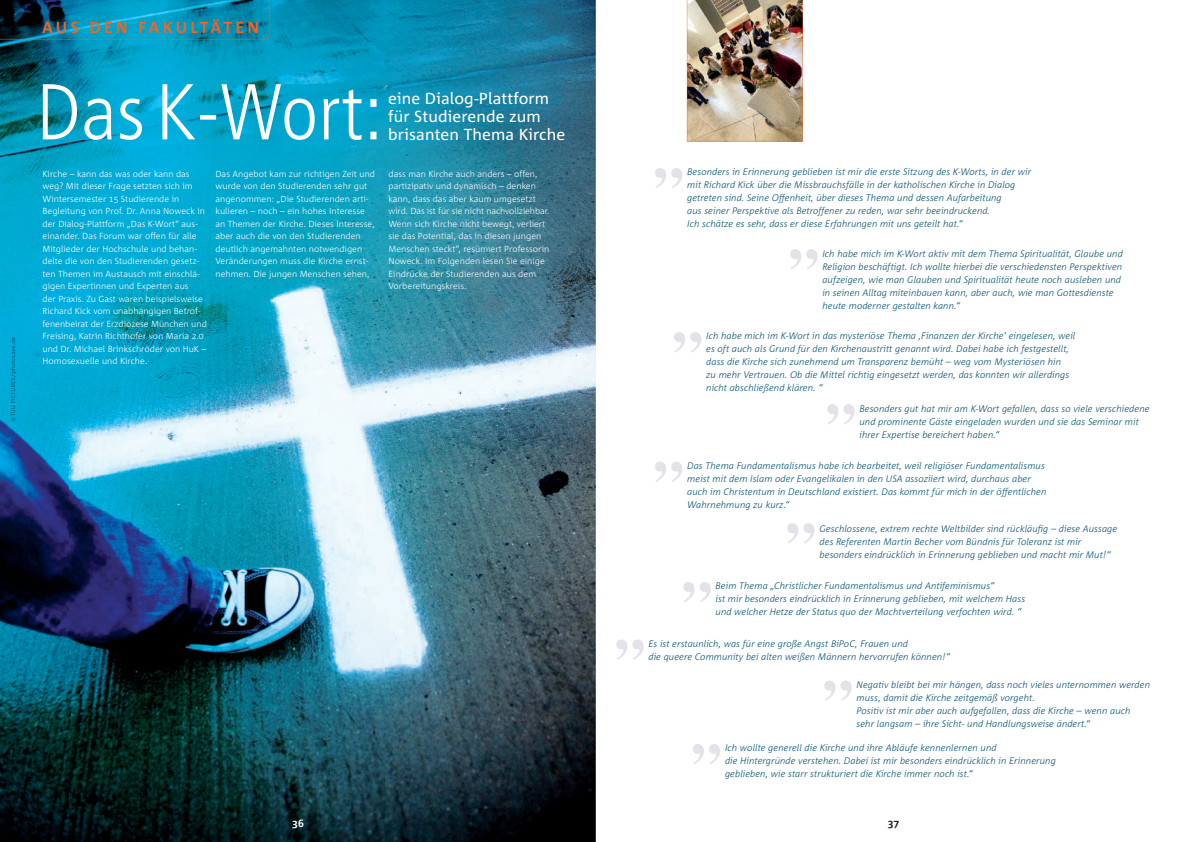
<style>
.page{position:relative;width:1191px;height:842px;background:#fff}
.page>*{position:absolute;margin:0;border:0;box-sizing:border-box;transform-origin:0 0}
.t1{font:16px/18px "Corpid";letter-spacing:.01em;color:#fff}
.t2{font:700 16px "Corpid";letter-spacing:.2em;color:#f36421}
.t3{font:700 10.5px "Corpid";color:#231f20}
.t4{font:700 10.5px "Corpid";color:#fff}
.t5{font:italic 300 9.5px/13px "Corpid";letter-spacing:.005em;color:#0b5575}
.t6{font:300 8.8px/12.5px "Corpid";letter-spacing:.005em;color:#fff}
</style>
<div class="page">
<img style="left:385px;top:0;width:210px;height:842px">
<img style="left:0;top:0;width:385px;height:101px">
<img style="left:350px;top:101px;width:35px;height:741px">
<img style="left:0;top:101px;width:70px;height:741px">
<img style="left:70px;top:140px;width:280px;height:702px">
<svg style="left:0;top:0;width:269px;height:39px;background:#027b9e"></svg>
<img style="left:43px;top:84px;width:333px;height:56px">
<svg style="left:655px;top:168px;width:27px;height:20px"></svg>
<svg style="left:790px;top:249px;width:27px;height:20px"></svg>
<svg style="left:674px;top:332px;width:27px;height:20px"></svg>
<svg style="left:827px;top:404px;width:27px;height:20px"></svg>
<svg style="left:655px;top:462px;width:27px;height:20px"></svg>
<svg style="left:787px;top:523px;width:27px;height:20px"></svg>
<svg style="left:683px;top:582px;width:27px;height:20px"></svg>
<svg style="left:616px;top:639px;width:27px;height:21px"></svg>
<svg style="left:693px;top:744px;width:27px;height:20px"></svg>
<img style="left:687px;top:0;width:115px;height:141px">
<svg style="left:824px;top:681px;width:27px;height:20px"></svg>
<img style="left:10px;top:337px;width:6px;height:84px">
<h1 class="t2" style="left:42px;top:19px;width:218px">AUS DEN FAKULTÄTEN</h1>
<h1 class="t1" style="left:388px;top:90px;width:178px">eine Dialog-Plattform für Studierende zum brisanten Thema Kirche</h1>
<p class="t6" style="left:43px;top:168px;width:166px">Kirche – kann das was oder kann das weg? Mit dieser Frage setzten sich im Wintersemester 15 Studierende in Begleitung von Prof. Dr. Anna Noweck in der Dialog-Plattform „Das K-Wort“ aus&shy;einander. Das Forum war offen für alle Mitglieder der Hochschule und behan&shy;delte die von den Studierenden gesetz&shy;ten Themen im Austausch mit einschlä&shy;gigen Expertinnen und Experten aus<br>der Praxis. Zu Gast waren beispielsweise Richard Kick vom unabhängigen Betrof&shy;fenenbeirat der Erzdiözese München und Freising, Katrin Richthofer von Maria 2.0 und Dr. Michael Brinkschröder von HuK – Homosexuelle und Kirche.</p>
<p class="t6" style="left:215px;top:168px;width:161px">Das Angebot kam zur richtigen Zeit und wurde von den Studierenden sehr gut angenommen: „Die Studierenden arti&shy;kulieren – noch – ein hohes Interesse an Themen der Kirche. Dieses Interesse, aber auch die von den Studierenden deutlich angemahnten notwendigen Veränderungen muss die Kirche ernst&shy;nehmen. Die jungen Menschen sehen,</p>
<p class="t6" style="left:388px;top:168px;width:163px">dass man Kirche auch anders – offen, partizipativ und dynamisch – denken kann, dass das aber kaum umgesetzt wird. Das ist für sie nicht nachvollziehbar.<br>Wenn sich Kirche nicht bewegt, verliert sie das Potential, das in diesen jungen Menschen steckt“, resümiert Professorin Noweck. Im Folgenden lesen Sie einige Eindrücke der Studierenden aus dem Vorbereitungskreis.</p>
<p class="t5" style="left:687px;top:166px;width:345px">Besonders in Erinnerung geblieben ist mir die erste Sitzung des K-Worts, in der wir mit Richard Kick über die Missbrauchsfälle in der katholischen Kirche in Dialog getreten sind. Seine Offenheit, über dieses Thema und dessen Aufarbeitung<br>aus seiner Perspektive als Betroffener zu reden, war sehr beeindruckend.<br>Ich schätze es sehr, dass er diese Erfahrungen mit uns geteilt hat.“</p>
<p class="t5" style="left:822px;top:247px;width:302px">Ich habe mich im K-Wort aktiv mit dem Thema Spiritualität, Glaube und Religion beschäftigt. Ich wollte hierbei die verschiedensten Perspektiven aufzeigen, wie man Glauben und Spiritualität heute noch ausleben und in seinen Alltag miteinbauen kann, aber auch, wie man Gottesdienste heute moderner gestalten kann.“</p>
<p class="t5" style="left:706px;top:330px;width:371px">Ich habe mich im K-Wort in das mysteriöse Thema ‚Finanzen der Kirche‘ eingelesen, weil es oft auch als Grund für den Kirchenaustritt genannt wird. Dabei habe ich festgestellt, dass die Kirche sich zunehmend um Transparenz bemüht – weg vom Mysteriösen hin<br>zu mehr Vertrauen. Ob die Mittel richtig eingesetzt werden, das konnten wir allerdings nicht abschließend klären. “</p>
<p class="t5" style="left:859px;top:402px;width:292px">Besonders gut hat mir am K-Wort gefallen, dass so viele verschiedene und prominente Gäste eingeladen wurden und sie das Seminar mit ihrer Expertise bereichert haben.“</p>
<p class="t5" style="left:687px;top:459px;width:361px">Das Thema Fundamentalismus habe ich bearbeitet, weil religiöser Fundamentalismus meist mit dem Islam oder Evangelikalen in den USA assoziiert wird, durchaus aber auch im Christentum in Deutschland existiert. Das kommt für mich in der öffentlichen Wahrnehmung zu kurz.“</p>
<p class="t5" style="left:819px;top:522px;width:299px">Geschlossene, extrem rechte Weltbilder sind rückläufig – diese Aussage des Referenten Martin Becher vom Bündnis für Toleranz ist mir besonders eindrücklich in Erinnerung geblieben und macht mir Mut!“</p>
<p class="t5" style="left:715px;top:580px;width:311px">Beim Thema „Christlicher Fundamentalismus und Antifeminismus“<br>ist mir besonders eindrücklich in Erinnerung geblieben, mit welchem Hass und welcher Hetze der Status quo der Machtverteilung verfochten wird. “</p>
<p class="t5" style="left:648px;top:637px;width:303px">Es ist erstaunlich, was für eine große Angst BiPoC, Frauen und<br>die queere Community bei alten weißen Männern hervorrufen können!“</p>
<p class="t5" style="left:856px;top:678px;width:295px">Negativ bleibt bei mir hängen, dass noch vieles unternommen werden muss, damit die Kirche zeitgemäß vorgeht.<br>Positiv ist mir aber auch aufgefallen, dass die Kirche – wenn auch sehr langsam – ihre Sicht- und Handlungsweise ändert.“</p>
<p class="t4" style="left:292px;top:818px;width:13px">36</p>
<p class="t5" style="left:725px;top:742px;width:332px">Ich wollte generell die Kirche und ihre Abläufe kennenlernen und<br>die Hintergründe verstehen. Dabei ist mir besonders eindrücklich in Erinnerung geblieben, wie starr strukturiert die Kirche immer noch ist.“</p>
<p class="t3" style="left:887px;top:818px;width:13px">37</p>
</div>
